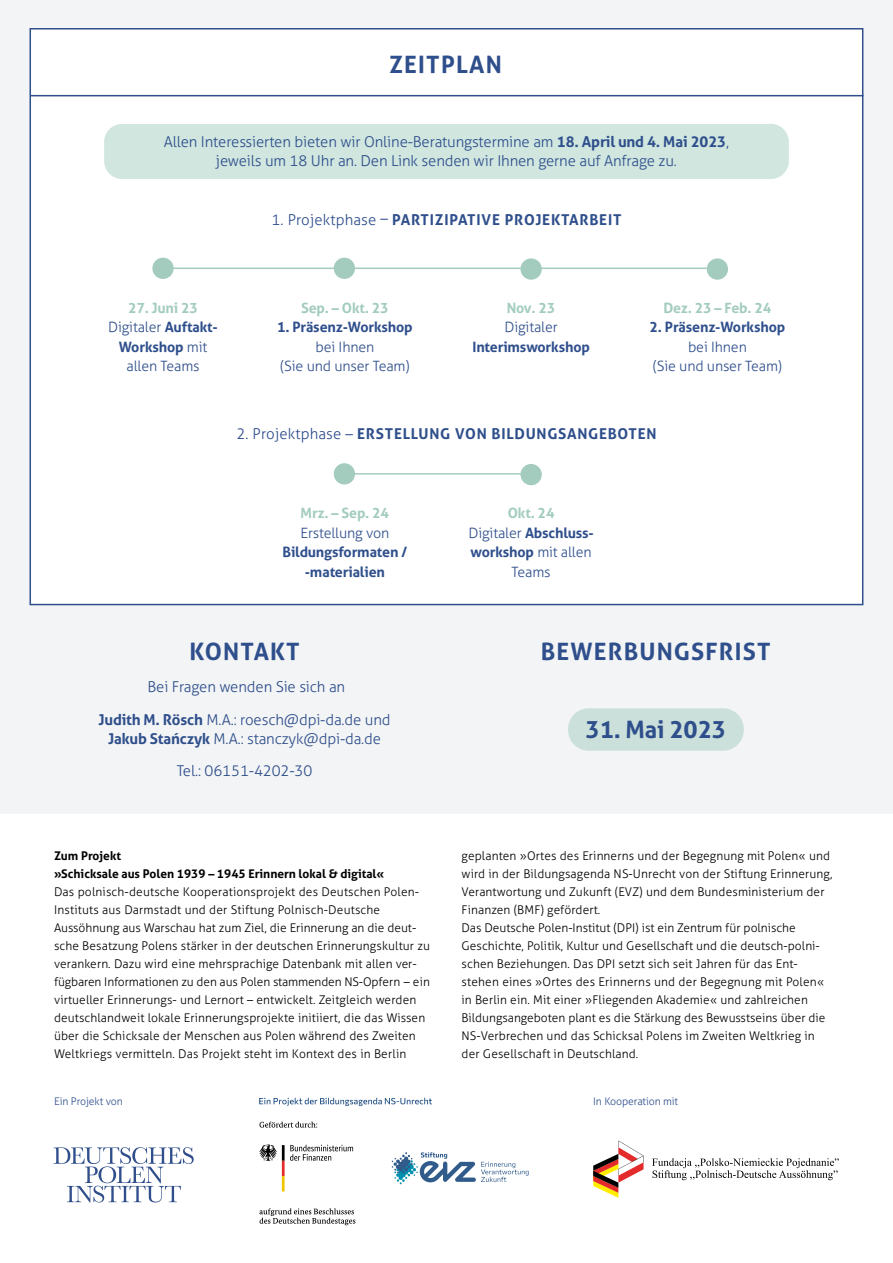
<style>
.page{position:relative;width:893px;height:1263px;background:#fff}
.page>*{position:absolute;margin:0;border:0;box-sizing:border-box;transform-origin:0 0}
.t1{font:700 24px "Aller";letter-spacing:.05em;color:#2f4f8c}
.t2{font:700 24px "Aller";letter-spacing:-.01em;color:#2f4f8c}
.t3{font:300 15px/32.2px "Aller";letter-spacing:-.01em;color:#2f4f8c;text-align:center}
.t4{font:700 15px "Aller";letter-spacing:.05em;color:#2f4f8c}
.t5{font:300 14.25px/19.5px "Aller";letter-spacing:-.01em;color:#2f4f8c;text-align:center}
.t6{font:700 14.25px/19.5px "Aller";letter-spacing:-.01em;color:#2f4f8c;text-align:center}
.t7{font:700 14.25px "Aller";letter-spacing:-.01em;color:#a3ccbf}
.t8{font:300 12px/18px "Aller";letter-spacing:.01em;color:#000}
.t9{font:700 12px/18px "Aller";color:#000}
.t10{font:300 10.5px "Aller";letter-spacing:-.01em;color:#2f4f8c}
.s1{font-weight:700}
.s2{font-weight:300}
.s3{font-weight:700;color:#a3ccbf}
</style>
<div class="page">
<div style="left:0;top:0;width:893px;height:814px;background:#f3f4f5"></div>
<div style="left:568px;top:708px;width:176px;height:43px;background:#cbe0da;border-radius:21px"></div>
<svg style="left:392px;top:1152px;width:137px;height:32px"></svg>
<svg style="left:259px;top:1098px;width:173px;height:8px"></svg>
<svg style="left:259px;top:1121px;width:58px;height:6px"></svg>
<svg style="left:259px;top:1208px;width:96px;height:17px"></svg>
<svg style="left:259px;top:1144px;width:94px;height:47px"></svg>
<svg style="left:53px;top:1147px;width:141px;height:55px"></svg>
<svg style="left:593px;top:1140px;width:50px;height:58px"></svg>
<svg style="left:652px;top:1158px;width:187px;height:22px"></svg>
<div style="left:30px;top:28px;width:833px;height:577px;background:#fff;border:2px solid #2f4f8c"></div>
<hr style="left:30px;top:95px;width:833px;height:1px;background:#2f4f8c">
<hr style="left:167px;top:268px;width:557px;height:1px;background:#a3ccbf">
<hr style="left:349px;top:473px;width:193px;height:2px;background:#a3ccbf">
<div style="left:334px;top:258px;width:21px;height:21px;background:#a3ccbf;border-radius:50%"></div>
<div style="left:334px;top:463px;width:21px;height:21px;background:#a3ccbf;border-radius:50%"></div>
<div style="left:152px;top:258px;width:22px;height:21px;background:#a3ccbf;border-radius:50%"></div>
<div style="left:520px;top:258px;width:22px;height:22px;background:#a3ccbf;border-radius:50%"></div>
<div style="left:520px;top:464px;width:22px;height:21px;background:#a3ccbf;border-radius:50%"></div>
<div style="left:707px;top:258px;width:21px;height:22px;background:#a3ccbf;border-radius:50%"></div>
<div style="left:104px;top:124px;width:685px;height:55px;background:#d0e6df;border-radius:18px"></div>
<h1 class="t1" style="left:389px;top:50px;width:114px">ZEITPLAN</h1>
<p class="t3" style="left:164px;top:131px;width:567px;line-height:19.5px">Allen Interessierten bieten wir Online-Beratungstermine am <span class="s1">18. April und 4. Mai 2023</span>, jeweils um 18 Uhr an. Den Link senden wir Ihnen gerne auf Anfrage zu.</p>
<p class="t4" style="left:271px;top:210px;width:352px"><span class="s2">1. Projektphase –</span> PARTIZIPATIVE PROJEKTARBEIT</p>
<p class="t5" style="left:108px;top:298px;width:111px"><span class="s3">27. Juni 23<br></span>Digitaler <span class="s1">Auftakt-<br>Workshop</span> mit allen Teams</p>
<p class="t7" style="left:301px;top:298px;width:89px">Sep. – Okt. 23</p>
<p class="t6" style="left:277px;top:317px;width:137px">1. Präsenz-Workshop</p>
<p class="t5" style="left:280px;top:337px;width:131px">bei Ihnen<br>(Sie und unser Team)</p>
<p class="t7" style="left:507px;top:298px;width:50px">Nov. 23</p>
<p class="t5" style="left:504px;top:317px;width:55px">Digitaler</p>
<p class="t6" style="left:472px;top:337px;width:119px">Interimsworkshop</p>
<p class="t7" style="left:663px;top:298px;width:110px">Dez. 23 – Feb. 24</p>
<p class="t6" style="left:650px;top:317px;width:137px">2. Präsenz-Workshop</p>
<p class="t5" style="left:653px;top:337px;width:131px">bei Ihnen<br>(Sie und unser Team)</p>
<p class="t4" style="left:236px;top:424px;width:422px"><span class="s2">2. Projektphase –</span> ERSTELLUNG VON BILDUNGSANGEBOTEN</p>
<p class="t7" style="left:301px;top:504px;width:90px">Mrz. – Sep. 24</p>
<p class="t5" style="left:300px;top:523px;width:90px">Erstellung von</p>
<p class="t6" style="left:283px;top:542px;width:126px">Bildungsformaten / -materialien</p>
<p class="t5" style="left:468px;top:503px;width:125px"><span class="s3">Okt. 24<br></span>Digitaler <span class="s1">Abschluss&shy;workshop</span> mit allen<br>Teams</p>
<h1 class="t1" style="left:189px;top:636px;width:112px">KONTAKT</h1>
<p class="t3" style="left:99px;top:671px;width:294px">Bei Fragen wenden Sie sich an<br><span class="s1">Judith M. Rösch</span> M.A.: roesch@dpi-da.de und</p>
<p class="t3" style="left:108px;top:722px;width:275px"><span class="s1">Jakub Stańczyk</span> M.A.: stanczyk@dpi-da.de<br>Tel.: 06151-4202-30</p>
<p class="t9" style="left:54px;top:847px;width:332px">Zum Projekt<br>»Schicksale aus Polen 1939 – 1945 Erinnern lokal &amp; digital«</p>
<p class="t8" style="left:54px;top:883px;width:377px">Das polnisch-deutsche Kooperationsprojekt des Deutschen Polen-Instituts aus Darmstadt und der Stiftung Polnisch-Deutsche Aussöhnung aus Warschau hat zum Ziel, die Erinnerung an die deut&shy;sche Besatzung Polens stärker in der deutschen Erinnerungskultur zu verankern. Dazu wird eine mehrsprachige Datenbank mit allen ver&shy;fügbaren Informationen zu den aus Polen stammenden NS-Opfern – ein virtueller Erinnerungs- und Lernort – entwickelt. Zeitgleich werden deutschlandweit lokale Erinnerungsprojekte initiiert, die das Wissen über die Schicksale der Menschen aus Polen während des Zweiten Weltkriegs vermitteln. Das Projekt steht im Kontext des in Berlin</p>
<h1 class="t1" style="left:541px;top:636px;width:231px">BEWERBUNGSFRIST</h1>
<h1 class="t2" style="left:585px;top:714px;width:142px">31. Mai 2023</h1>
<p class="t8" style="left:462px;top:847px;width:372px">geplanten »Ortes des Erinnerns und der Begegnung mit Polen« und wird in der Bildungsagenda NS-Unrecht von der Stiftung Erinnerung, Verantwortung und Zukunft (EVZ) und dem Bundesministerium der Finanzen (BMF) gefördert.<br>Das Deutsche Polen-Institut (DPI) ist ein Zentrum für polnische Geschichte, Politik, Kultur und Gesellschaft und die deutsch-polni&shy;schen Beziehungen. Das DPI setzt sich seit Jahren für das Ent&shy;stehen eines »Ortes des Erinnerns und der Begegnung mit Polen« in Berlin ein. Mit einer »Fliegenden Akademie« und zahlreichen Bildungsangeboten plant es die Stärkung des Bewusstseins über die NS-Verbrechen und das Schicksal Polens im Zweiten Weltkrieg in der Gesellschaft in Deutschland.</p>
<p class="t10" style="left:54px;top:1094px;width:70px">Ein Projekt von</p>
<p class="t10" style="left:593px;top:1094px;width:86px">In Kooperation mit</p>
</div>
